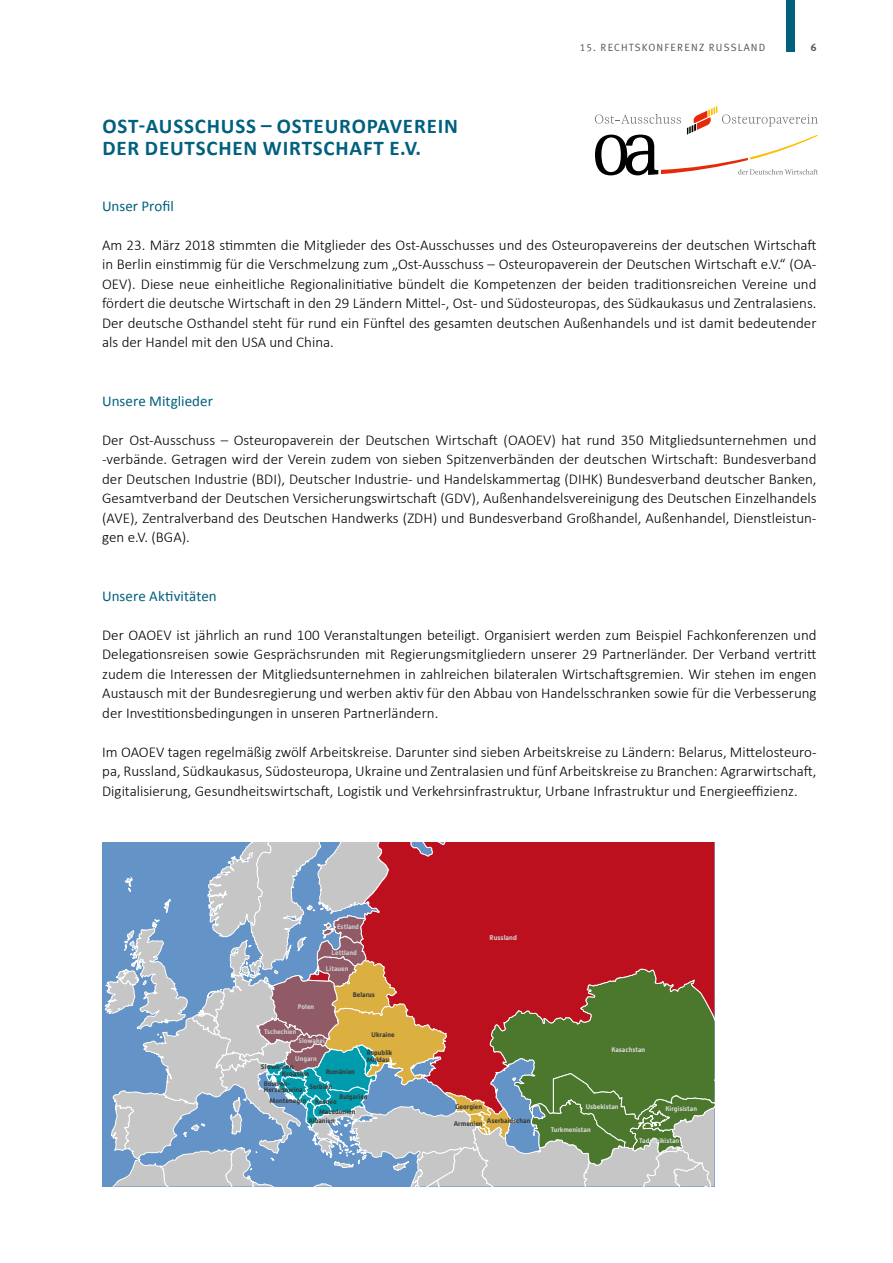
<style>
.page{position:relative;width:893px;height:1263px;background:#fff}
.page>*{position:absolute;margin:0;border:0;box-sizing:border-box;transform-origin:0 0}
.t1{font:700 21px/22.5px "Calibri";letter-spacing:.04em;color:#00607e}
.t2{font:300 15px/19.5px "Calibri";color:#000;text-align:justify}
.t3{font:15px "Calibri";color:#00607e}
.t4{font:10.5px "Meta Plus Normal Caps";letter-spacing:.11em;color:#565655}
.t5{font:10.5px "Meta Plus Bold Caps";color:#565655}
.t6{font:700 7.05px "Alwyn New";color:#cfd0d0}
.t7{font:700 6.75px/6.8px "Alwyn New";color:#383937}
.t8{font:700 6.75px "Alwyn New";color:#d8dada}
.t9{font:700 6.75px "Alwyn New";color:#cfd0d0}
.t10{font:700 6.75px "Alwyn New";color:#383937;scale:1.07 1}
</style>
<div class="page">
<svg style="left:102px;top:842px;width:612px;height:344px;background:#9c7b7d"></svg>
<svg style="left:595px;top:106px;width:223px;height:69px"></svg>
<div style="left:787px;top:0;width:8px;height:51px;background:#00607e"></div>
<h1 class="t1" style="left:102px;top:114px;width:357px">OST-AUSSCHUSS – OSTEUROPAVEREIN<br>DER DEUTSCHEN WIRTSCHAFT E.V.</h1>
<p class="t4" style="left:580px;top:41px;width:187px">15. RECHTSKONFERENZ RUSSLAND</p>
<p class="t5" style="left:811px;top:41px;width:7px">6</p>
<p class="t3" style="left:102px;top:196px;width:73px">Unser Profil</p>
<p class="t2" style="left:102px;top:234px;width:716px">Am 23. März 2018 stimmten die Mitglieder des Ost-Ausschusses und des Osteuropavereins der deutschen Wirtschaft in Berlin einstimmig für die Verschmelzung zum „Ost-Ausschuss – Osteuropaverein der Deutschen Wirtschaft e.V.“ (OA-OEV). Diese neue einheitliche Regionalinitiative bündelt die Kompetenzen der beiden traditionsreichen Vereine und fördert die deutsche Wirtschaft in den 29 Ländern Mittel-, Ost- und Südosteuropas, des Südkaukasus und Zentralasiens.<br>Der deutsche Osthandel steht für rund ein Fünftel des gesamten deutschen Außenhandels und ist damit bedeutender als der Handel mit den USA und China.</p>
<p class="t3" style="left:102px;top:391px;width:112px">Unsere Mitglieder</p>
<p class="t2" style="left:102px;top:429px;width:716px">Der Ost-Ausschuss – Osteuropaverein der Deutschen Wirtschaft (OAOEV) hat rund 350 Mitgliedsunternehmen und -verbände. Getragen wird der Verein zudem von sieben Spitzenverbänden der deutschen Wirtschaft: Bundesverband der Deutschen Industrie (BDI), Deutscher Industrie- und Handelskammertag (DIHK) Bundesverband deutscher Banken, Gesamtverband der Deutschen Versicherungswirtschaft (GDV), Außenhandelsvereinigung des Deutschen Einzelhandels (AVE), Zentralverband des Deutschen Handwerks (ZDH) und Bundesverband Großhandel, Außenhandel, Dienstleistun&shy;gen e.V. (BGA).</p>
<p class="t3" style="left:102px;top:586px;width:116px">Unsere Aktivitäten</p>
<p class="t2" style="left:102px;top:624px;width:716px">Der OAOEV ist jährlich an rund 100 Veranstaltungen beteiligt. Organisiert werden zum Beispiel Fachkonferenzen und Delegationsreisen sowie Gesprächsrunden mit Regierungsmitgliedern unserer 29 Partnerländer. Der Verband vertritt zudem die Interessen der Mitgliedsunternehmen in zahlreichen bilateralen Wirtschaftsgremien. Wir stehen im engen Austausch mit der Bundesregierung und werben aktiv für den Abbau von Handelsschranken sowie für die Verbesserung der Investitionsbedingungen in unseren Partnerländern.</p>
<p class="t2" style="left:102px;top:741px;width:716px">Im OAOEV tagen regelmäßig zwölf Arbeitskreise. Darunter sind sieben Arbeitskreise zu Ländern: Belarus, Mittelosteuro&shy;pa, Russland, Südkaukasus, Südosteuropa, Ukraine und Zentralasien und fünf Arbeitskreise zu Branchen: Agrarwirtschaft, Digitalisierung, Gesundheitswirtschaft, Logistik und Verkehrsinfrastruktur, Urbane Infrastruktur und Energieeffizienz.</p>
<p class="t9" style="left:337px;top:922px;width:23px">Estland</p>
<p class="t9" style="left:331px;top:949px;width:27px">Lettland</p>
<p class="t9" style="left:326px;top:965px;width:24px">Litauen</p>
<p class="t9" style="left:298px;top:1003px;width:18px">Polen</p>
<p class="t7" style="left:353px;top:991px;width:24px">Belarus</p>
<p class="t9" style="left:264px;top:1028px;width:34px">Tschechien</p>
<p class="t7" style="left:372px;top:1031px;width:24px">Ukraine</p>
<p class="t9" style="left:298px;top:1037px;width:28px">Slowakei</p>
<p class="t9" style="left:295px;top:1054px;width:23px">Ungarn</p>
<p class="t7" style="left:367px;top:1049px;width:27px">Republik<br>Moldau</p>
<p class="t10" style="left:261px;top:1063px;width:32px">Slowenien</p>
<p class="t7" style="left:326px;top:1068px;width:31px">Rumänien</p>
<p class="t7" style="left:310px;top:1083px;width:24px">Serbien</p>
<p class="t7" style="left:308px;top:1117px;width:28px">Albanien</p>
<p class="t10" style="left:282px;top:1069px;width:27px">Kroatien</p>
<p class="t7" style="left:264px;top:1080px;width:40px">Bosnien-<br>Herzegowina</p>
<p class="t7" style="left:270px;top:1097px;width:38px">Montenegro</p>
<p class="t7" style="left:339px;top:1093px;width:30px">Bulgarien</p>
<p class="t7" style="left:315px;top:1098px;width:23px">Kosovo</p>
<p class="t7" style="left:319px;top:1108px;width:38px">Mazedonien</p>
<p class="t6" style="left:490px;top:934px;width:29px">Russland</p>
<p class="t7" style="left:454px;top:1099px;width:78px;line-height:14.7px">Georgien<br>Armenien Aserbaidschan</p>
<p class="t8" style="left:611px;top:1046px;width:35px">Kasachstan</p>
<p class="t8" style="left:586px;top:1102px;width:34px">Usbekistan</p>
<p class="t8" style="left:551px;top:1125px;width:42px">Turkmenistan</p>
<p class="t8" style="left:665px;top:1105px;width:33px">Kirgisistan</p>
<p class="t8" style="left:639px;top:1136px;width:41px">Tadschikistan</p>
</div>
